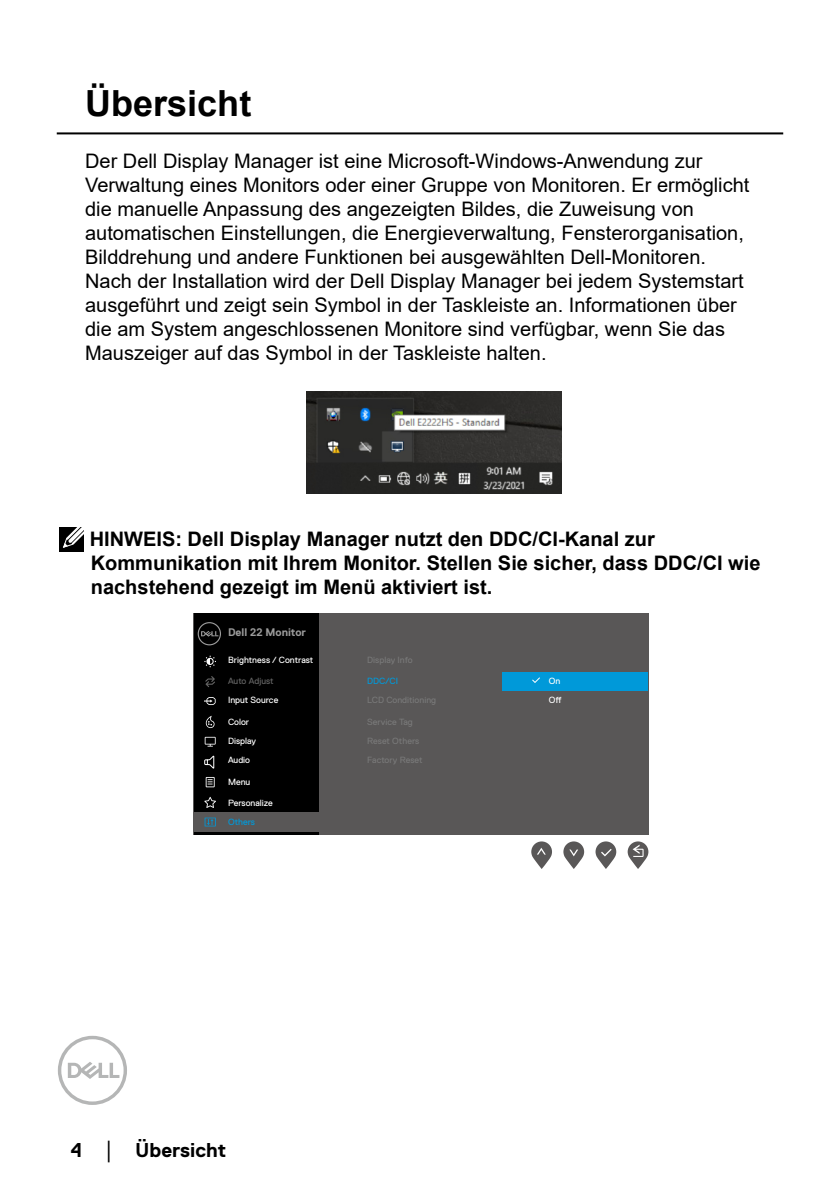
<style>
.page{position:relative;width:840px;height:1191px;background:#fff}
.page>*{position:absolute;margin:0;border:0;box-sizing:border-box;transform-origin:0 0}
.t1{font:700 36px "Arial";color:#000}
.t2{font:20px/24px "Arial";color:#000}
.t3{font:700 20px/24px "Arial";color:#000}
.t4{font:700 20px "Dell Replica";color:#000}
.t5{font:700 11px "Dell Replica";color:#9b9b9b}
.t6{font:9px/18.4px "Dell Replica";color:#fff}
.t7{font:9px/19px "Dell Replica";color:#787878}
.t8{font:9px "Dell Replica";color:#0099d9}
.t9{font:9px "Dell Replica";color:#646464}
.s1{font-family:"Times New Roman";font-weight:400;font-size:18px}
</style>
<div class="page">
<svg style="left:58px;top:1035px;width:69px;height:70px"></svg>
<hr style="left:57px;top:132px;width:725px;height:2px;background:#000">
<img style="left:306px;top:391px;width:255px;height:102px">
<div style="left:60px;top:527px;width:24px;height:24px;background:#000"></div>
<svg style="left:63px;top:527px;width:21px;height:21px"></svg>
<svg style="left:627px;top:841px;width:21px;height:28px"></svg>
<svg style="left:563px;top:841px;width:21px;height:28px"></svg>
<svg style="left:531px;top:841px;width:20px;height:28px"></svg>
<svg style="left:595px;top:841px;width:21px;height:28px"></svg>
<div style="left:193px;top:613px;width:456px;height:221px;background:#595757"></div>
<div style="left:193px;top:613px;width:125px;height:221px;background:#000"></div>
<div style="left:193px;top:812px;width:125px;height:20px;background:#595757"></div>
<svg style="left:197px;top:622px;width:24px;height:23px"></svg>
<svg style="left:204px;top:655px;width:12px;height:12px"></svg>
<svg style="left:205px;top:676px;width:10px;height:11px"></svg>
<svg style="left:206px;top:715px;width:8px;height:13px"></svg>
<svg style="left:204px;top:737px;width:11px;height:9px"></svg>
<svg style="left:205px;top:777px;width:9px;height:10px"></svg>
<svg style="left:204px;top:797px;width:12px;height:11px"></svg>
<svg style="left:204px;top:817px;width:12px;height:9px"></svg>
<svg style="left:204px;top:697px;width:11px;height:8px"></svg>
<svg style="left:204px;top:755px;width:10px;height:13px"></svg>
<div style="left:502px;top:672px;width:145px;height:19px;background:#0099d9"></div>
<svg style="left:532px;top:677px;width:7px;height:6px"></svg>
<h1 class="t1" style="left:85px;top:78px;width:168px">Übersicht</h1>
<p class="t2" style="left:85px;top:149px;width:665px">Der Dell Display Manager ist eine Microsoft-Windows-Anwendung zur Verwaltung eines Monitors oder einer Gruppe von Monitoren. Er ermöglicht die manuelle Anpassung des angezeigten Bildes, die Zuweisung von automatischen Einstellungen, die Energieverwaltung, Fensterorganisation, Bilddrehung und andere Funktionen bei ausgewählten Dell-Monitoren.<br>Nach der Installation wird der Dell Display Manager bei jedem Systemstart ausgeführt und zeigt sein Symbol in der Taskleiste an. Informationen über die am System angeschlossenen Monitore sind verfügbar, wenn Sie das Mauszeiger auf das Symbol in der Taskleiste halten.</p>
<p class="t3" style="left:90px;top:527px;width:672px">HINWEIS: Dell Display Manager nutzt den DDC/CI-Kanal zur<br>Kommunikation mit Ihrem Monitor. Stellen Sie sicher, dass DDC/CI wie nachstehend gezeigt im Menü aktiviert ist.</p>
<p class="t5" style="left:228px;top:626px;width:79px">Dell 22 Monitor</p>
<p class="t6" style="left:228px;top:651px;width:87px">Brightness / Contrast</p>
<p class="t9" style="left:228px;top:675px;width:47px">Auto Adjust</p>
<p class="t6" style="left:228px;top:690px;width:52px">Input Source</p>
<p class="t6" style="left:228px;top:713px;width:29px">Color<br>Display</p>
<p class="t6" style="left:228px;top:772px;width:24px">Menu</p>
<p class="t7" style="left:367px;top:651px;width:47px">Display Info</p>
<p class="t8" style="left:367px;top:676px;width:32px">DDC/CI</p>
<p class="t7" style="left:367px;top:690px;width:70px">LCD Conditioning</p>
<p class="t7" style="left:367px;top:712px;width:57px">Service Tag<br>Reset Others<br>Factory Reset</p>
<p class="t6" style="left:548px;top:671px;width:14px;line-height:19.2px">On<br>Off</p>
<p class="t6" style="left:228px;top:751px;width:24px">Audio</p>
<p class="t6" style="left:228px;top:793px;width:46px">Personalize</p>
<p class="t8" style="left:228px;top:817px;width:29px">Others</p>
<p class="t4" style="left:71px;top:1139px;width:157px">4 <span class="s1">│</span> Übersicht</p>
</div>
